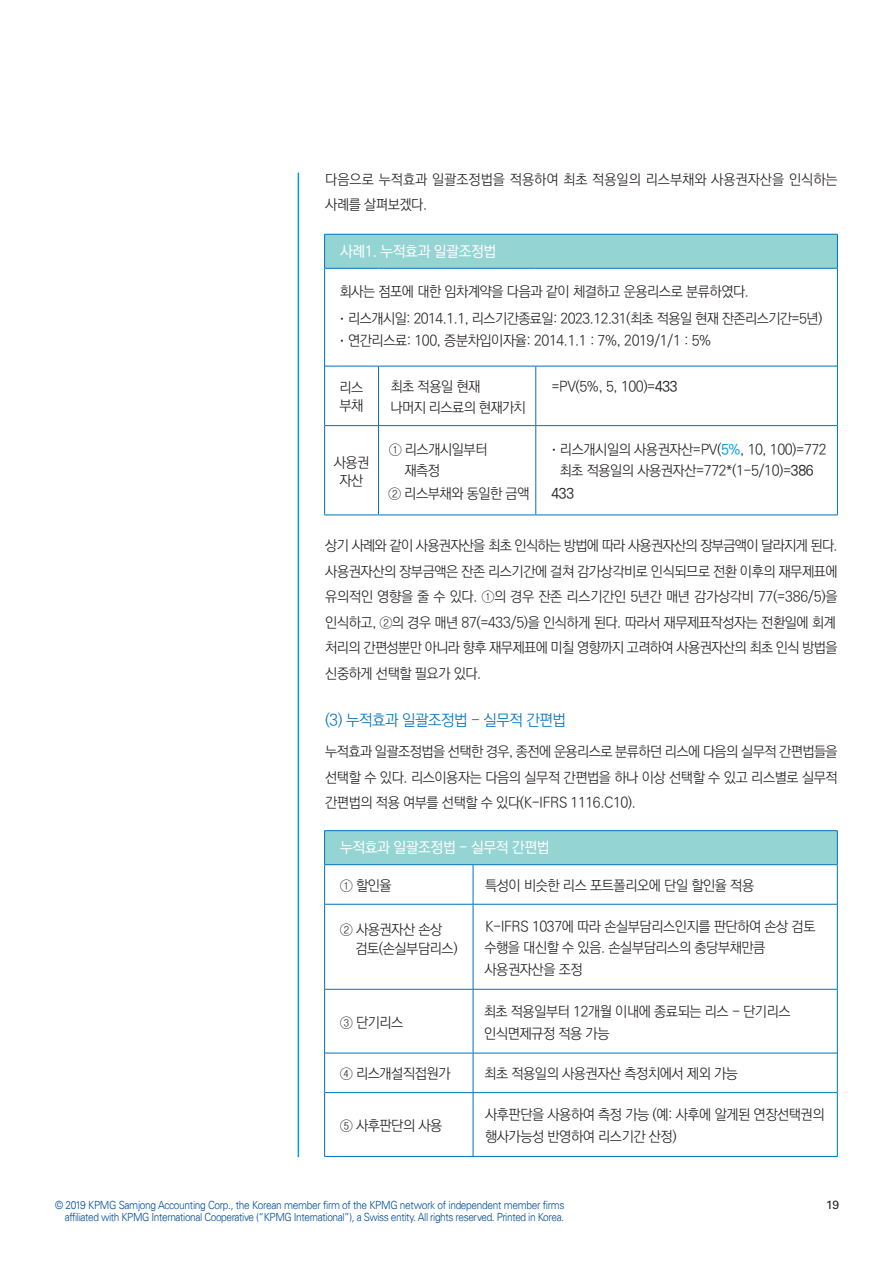
<style>
.page{position:relative;width:893px;height:1263px;background:#fff}
.page>*{position:absolute;margin:0;border:0;box-sizing:border-box;transform-origin:0 0}
.t1{font:300 15.75px "Ko Pub Dotum";letter-spacing:-.03em;color:#0072bc}
.t2{font:500 15px "Ko Pub Dotum";letter-spacing:-.03em;color:#fff}
.t3{font:300 14.25px/25.5px "Ko Pub Dotum";letter-spacing:-.03em;color:#231f20}
.t4{font:300 14.25px/25.5px "Ko Pub Dotum";color:#231f20}
.t5{font:500 14.25px "Ko Pub Dotum";color:#231f20}
.t6{font:12px "Universfor KPMG";color:#231f20}
.t7{font:300 11.25px/12px "Univers 45";letter-spacing:-.04em;color:#014d97;text-align:right;scale:.9 1}
.s1{font-weight:700}
.s2{font-weight:500}
.s3{font-weight:500;color:#009cdc}
</style>
<div class="page">
<div style="left:325px;top:831px;width:512px;height:33px;background:#94d5d3"></div>
<svg style="left:474px;top:865px;width:363px;height:291px"></svg>
<hr style="left:324px;top:831px;width:1px;height:33px;background:#0072bc">
<hr style="left:837px;top:831px;width:1px;height:33px;background:#0072bc">
<hr style="left:324px;top:864px;width:149px;height:1px;background:#0072bc">
<hr style="left:324px;top:865px;width:1px;height:39px;background:#0072bc">
<hr style="left:473px;top:864px;width:365px;height:1px;background:#0072bc">
<hr style="left:837px;top:865px;width:1px;height:39px;background:#0072bc">
<hr style="left:324px;top:904px;width:1px;height:85px;background:#0072bc">
<hr style="left:837px;top:904px;width:1px;height:85px;background:#0072bc">
<hr style="left:324px;top:989px;width:1px;height:64px;background:#0072bc">
<hr style="left:837px;top:989px;width:1px;height:64px;background:#0072bc">
<hr style="left:324px;top:1053px;width:1px;height:39px;background:#0072bc">
<hr style="left:837px;top:1053px;width:1px;height:39px;background:#0072bc">
<hr style="left:324px;top:1092px;width:1px;height:64px;background:#0072bc">
<hr style="left:837px;top:1092px;width:1px;height:64px;background:#0072bc">
<hr style="left:324px;top:1156px;width:149px;height:1px;background:#0072bc">
<hr style="left:473px;top:1156px;width:365px;height:1px;background:#0072bc">
<hr style="left:473px;top:865px;width:1px;height:39px;background:#0072bc">
<hr style="left:325px;top:904px;width:148px;height:1px;background:#0072bc">
<hr style="left:473px;top:904px;width:364px;height:1px;background:#0072bc">
<hr style="left:473px;top:904px;width:1px;height:85px;background:#0072bc">
<hr style="left:325px;top:989px;width:148px;height:1px;background:#0072bc">
<hr style="left:473px;top:989px;width:364px;height:1px;background:#0072bc">
<hr style="left:473px;top:989px;width:1px;height:64px;background:#0072bc">
<hr style="left:325px;top:1053px;width:148px;height:1px;background:#0072bc">
<hr style="left:473px;top:1053px;width:364px;height:1px;background:#0072bc">
<hr style="left:473px;top:1053px;width:1px;height:39px;background:#0072bc">
<hr style="left:325px;top:1092px;width:148px;height:1px;background:#0072bc">
<hr style="left:473px;top:1092px;width:364px;height:1px;background:#0072bc">
<hr style="left:473px;top:1093px;width:1px;height:63px;background:#0072bc">
<hr style="left:324px;top:830px;width:514px;height:1px;background:#0072bc">
<div style="left:325px;top:235px;width:512px;height:33px;background:#94d5d3"></div>
<svg style="left:378px;top:269px;width:459px;height:245px"></svg>
<hr style="left:324px;top:268px;width:54px;height:1px;background:#0072bc">
<hr style="left:378px;top:268px;width:158px;height:1px;background:#0072bc">
<hr style="left:536px;top:268px;width:302px;height:1px;background:#0072bc">
<hr style="left:325px;top:366px;width:53px;height:1px;background:#0072bc">
<hr style="left:378px;top:366px;width:158px;height:1px;background:#0072bc">
<hr style="left:536px;top:366px;width:301px;height:1px;background:#0072bc">
<hr style="left:324px;top:235px;width:1px;height:33px;background:#0072bc">
<hr style="left:837px;top:235px;width:1px;height:33px;background:#0072bc">
<hr style="left:324px;top:269px;width:1px;height:97px;background:#0072bc">
<hr style="left:837px;top:269px;width:1px;height:97px;background:#0072bc">
<hr style="left:324px;top:366px;width:1px;height:60px;background:#0072bc">
<hr style="left:837px;top:366px;width:1px;height:60px;background:#0072bc">
<hr style="left:324px;top:426px;width:1px;height:88px;background:#0072bc">
<hr style="left:837px;top:426px;width:1px;height:88px;background:#0072bc">
<hr style="left:324px;top:514px;width:54px;height:1px;background:#0072bc">
<hr style="left:378px;top:514px;width:158px;height:1px;background:#0072bc">
<hr style="left:536px;top:514px;width:302px;height:1px;background:#0072bc">
<hr style="left:378px;top:366px;width:1px;height:59px;background:#0072bc">
<hr style="left:535px;top:366px;width:1px;height:59px;background:#0072bc">
<hr style="left:325px;top:425px;width:53px;height:1px;background:#0072bc">
<hr style="left:378px;top:425px;width:158px;height:1px;background:#0072bc">
<hr style="left:378px;top:426px;width:1px;height:88px;background:#0072bc">
<hr style="left:536px;top:425px;width:301px;height:1px;background:#0072bc">
<hr style="left:535px;top:426px;width:1px;height:88px;background:#0072bc">
<hr style="left:324px;top:234px;width:514px;height:1px;background:#0072bc">
<hr style="left:298px;top:173px;width:1px;height:984px;background:#009cdc">
<p class="t4" style="left:325px;top:167px;width:514px">다음으로 누적효과 일괄조정법을 적용하여 최초 적용일의 리스부채와 사용권자산을 인식하는 사례를 살펴보겠다.</p>
<p class="t2" style="left:340px;top:244px;width:158px">사례1. 누적효과 일괄조정법</p>
<p class="t3" style="left:336px;top:278px;width:488px;line-height:27px">회사는 점포에 대한 임차계약을 다음과 같이 체결하고 운용리스로 분류하였다.<span class="s1">ㆍ</span>리스개시일: 2014.1.1, 리스기간종료일: 2023.12.31(최초 적용일 현재 잔존리스기간=5년)</p>
<p class="t3" style="left:336px;top:328px;width:377px"><span class="s1">ㆍ</span>연간리스료: 100, 증분차입이자율: 2014.1.1 : 7%, 2019/1/1 : 5%</p>
<p class="t3" style="left:340px;top:380px;width:25px;line-height:18px">리스 부채</p>
<p class="t3" style="left:390px;top:377px;width:137px;line-height:20.2px">최초 적용일 현재<br>나머지 리스료의 현재가치</p>
<p class="t3" style="left:551px;top:374px;width:128px">=PV(5%, 5, 100)=<span class="s2">433</span></p>
<p class="t3" style="left:334px;top:454px;width:37px;line-height:18px;text-align:center">사용권 자산</p>
<p class="t3" style="left:404px;top:440px;width:85px;line-height:21px;text-indent:-15px">① 리스개시일부터 재측정</p>
<p class="t3" style="left:388px;top:481px;width:143px">② 리스부채와 동일한 금액</p>
<p class="t3" style="left:548px;top:440px;width:280px;line-height:21px;text-align:center"><span class="s1">ㆍ</span>리스개시일의 사용권자산=PV(<span class="s3">5%</span>, 10, 100)=772 최초 적용일의 사용권자산=772*(1-5/10)=<span class="s2">386</span></p>
<p class="t5" style="left:551px;top:486px;width:24px">433</p>
<p class="t3" style="left:325px;top:534px;width:514px">상기 사례와 같이 사용권자산을 최초 인식하는 방법에 따라 사용권자산의 장부금액이 달라지게 된다. 사용권자산의 장부금액은 잔존 리스기간에 걸쳐 감가상각비로 인식되므로 전환 이후의 재무제표에 유의적인 영향을 줄 수 있다. ①의 경우 잔존 리스기간인 5년간 매년 감가상각비 77(=386/5)을 인식하고, ②의 경우 매년 87(=433/5)을 인식하게 된다. 따라서 재무제표작성자는 전환일에 회계 처리의 간편성뿐만 아니라 향후 재무제표에 미칠 영향까지 고려하여 사용권자산의 최초 인식 방법을 신중하게 선택할 필요가 있다.</p>
<p class="t1" style="left:325px;top:712px;width:242px">(3) 누적효과 일괄조정법 - 실무적 간편법</p>
<p class="t3" style="left:325px;top:740px;width:514px;text-align:justify">누적효과 일괄조정법을 선택한 경우, 종전에 운용리스로 분류하던 리스에 다음의 실무적 간편법들을 선택할 수 있다. 리스이용자는 다음의 실무적 간편법을 하나 이상 선택할 수 있고 리스별로 실무적 간편법의 적용 여부를 선택할 수 있다(K-IFRS 1116.C10).</p>
<p class="t2" style="left:340px;top:840px;width:211px">누적효과 일괄조정법 - 실무적 간편법</p>
<p class="t3" style="left:340px;top:873px;width:53px">① 할인율</p>
<p class="t3" style="left:485px;top:873px;width:271px">특성이 비슷한 리스 포트폴리오에 단일 할인율 적용</p>
<p class="t3" style="left:355px;top:920px;width:104px;line-height:19.5px;text-indent:-15px">② 사용권자산 손상 검토(손실부담리스)</p>
<p class="t3" style="left:484px;top:916px;width:333px;line-height:21.8px">K-IFRS 1037에 따라 손실부담리스인지를 판단하여 손상 검토 수행을 대신할 수 있음. 손실부담리스의 충당부채만큼 사용권자산을 조정</p>
<p class="t3" style="left:340px;top:1010px;width:65px">③ 단기리스</p>
<p class="t3" style="left:484px;top:1001px;width:308px;line-height:21.8px">최초 적용일부터 12개월 이내에 종료되는 리스 - 단기리스 인식면제규정 적용 가능</p>
<p class="t3" style="left:340px;top:1062px;width:112px">④ 리스개설직접원가</p>
<p class="t3" style="left:484px;top:1062px;width:255px">최초 적용일의 사용권자산 측정치에서 제외 가능</p>
<p class="t3" style="left:340px;top:1113px;width:104px">⑤ 사후판단의 사용</p>
<p class="t3" style="left:485px;top:1104px;width:341px;line-height:21.8px">사후판단을 사용하여 측정 가능 (예: 사후에 알게된 연장선택권의 행사가능성 반영하여 리스기간 산정)</p>
<p class="t7" style="left:55px;top:1199px;width:567px">© 2019 KPMG Samjong Accounting Corp., the Korean member firm of the KPMG network of independent member firms affiliated with KPMG International Cooperative (“KPMG International”), a Swiss entity. All rights reserved. Printed in Korea.</p>
<p class="t6" style="left:826px;top:1198px;width:14px">19</p>
</div>
